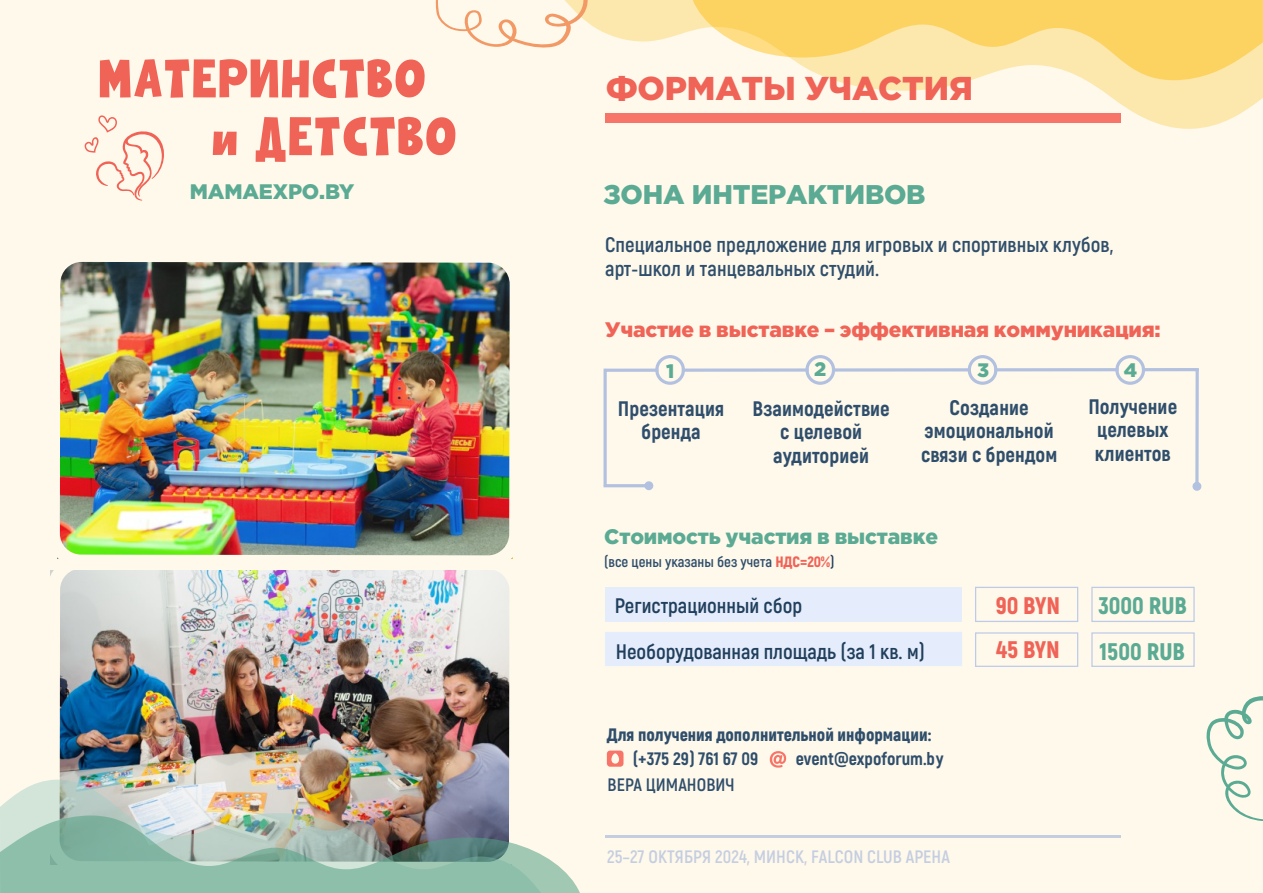
<style>
.page{position:relative;width:1263px;height:893px;background:#fff9eb}
.page>*{position:absolute;margin:0;border:0;box-sizing:border-box;transform-origin:0 0}
.t1{font:54px/57.8px "Retronome";letter-spacing:.005em;color:#f06357}
.t2{font:900 33px "Gotham Pro";letter-spacing:-.005em;color:#f06357}
.t3{font:900 27px "Gotham Pro";letter-spacing:-.01em;color:#5baa93}
.t4{font:900 24px "Akrobat";color:#5baa93}
.t5{font:900 24px "Akrobat";color:#f06357}
.t6{font:800 21px/23.4px "Akrobat";letter-spacing:.005em;color:#2f4e6b;text-align:center}
.t7{font:700 21px/23.4px "Akrobat";letter-spacing:.005em;color:#2f4e6b}
.t8{font:700 21px/46.2px "Akrobat";color:#203f5c}
.t9{font:900 21px "Gotham Pro";letter-spacing:-.01em;color:#f06357}
.t10{font:900 21px "Gotham Pro";letter-spacing:-.01em;color:#5baa93}
.t11{font:900 19.5px "Gotham Pro";color:#5baa93}
.t12{font:700 18px "Akrobat";letter-spacing:.005em;color:#c5cee0}
.t13{font:900 18px "Akrobat";color:#2f4e6b}
.t14{font:800 18px "Akrobat";color:#2f4e6b}
.t15{font:700 18px "Akrobat";letter-spacing:.005em;color:#2f4e6b}
.t16{font:700 15px "Akrobat";color:#2f4e6b}
.s1{font-weight:900;color:#f06357}
.s2{color:#203f5c}
</style>
<div class="page">
<svg style="left:1206px;top:696px;width:57px;height:125px"></svg>
<hr style="left:605px;top:835px;width:515px;height:2px;background:#c5cee0">
<svg style="left:588px;top:0;width:675px;height:129px"></svg>
<svg style="left:693px;top:0;width:570px;height:80px;fill:#fcd361"></svg>
<div style="left:605px;top:113px;width:515px;height:10px;background:#f77468"></div>
<div style="left:605px;top:632px;width:357px;height:34px;background:#e5ecfc"></div>
<div style="left:605px;top:587px;width:357px;height:34px;background:#e5ecfc"></div>
<div style="left:975px;top:587px;width:103px;height:35px;border:1px solid #becbe8"></div>
<div style="left:1091px;top:587px;width:104px;height:35px;border:1px solid #becbe8"></div>
<div style="left:975px;top:632px;width:103px;height:35px;border:1px solid #becbe8"></div>
<div style="left:1091px;top:632px;width:104px;height:35px;border:1px solid #becbe8"></div>
<img style="left:59px;top:261px;width:451px;height:295px">
<img style="left:50px;top:557px;width:463px;height:223px">
<svg style="left:603px;top:368px;width:598px;height:123px"></svg>
<svg style="left:655px;top:355px;width:30px;height:30px"></svg>
<svg style="left:805px;top:355px;width:30px;height:30px"></svg>
<svg style="left:968px;top:355px;width:29px;height:30px"></svg>
<svg style="left:1115px;top:355px;width:30px;height:30px"></svg>
<svg style="left:435px;top:0;width:153px;height:48px"></svg>
<svg style="left:84px;top:115px;width:80px;height:86px"></svg>
<img style="left:0;top:780px;width:509px;height:35px">
<svg style="left:0;top:815px;width:580px;height:78px"></svg>
<svg style="left:770px;top:751px;width:16px;height:17px"></svg>
<svg style="left:607px;top:750px;width:16px;height:17px"></svg>
<h1 class="t1" style="left:211px;top:58px;width:247px;text-indent:-114px">МАТЕРИНСТВО и ДЕТСТВО</h1>
<p class="t10" style="left:190px;top:184px;width:166px">MAMAEXPO.BY</p>
<h2 class="t2" style="left:606px;top:76px;width:369px">ФОРМАТЫ УЧАСТИЯ</h2>
<p class="t3" style="left:603px;top:184px;width:324px">ЗОНА ИНТЕРАКТИВОВ</p>
<p class="t7" style="left:605px;top:234px;width:510px">Специальное предложение для игровых и спортивных клубов, арт-школ и танцевальных студий.</p>
<p class="t9" style="left:605px;top:322px;width:557px">Участие в выставке – эффективная коммуникация:</p>
<p class="t11" style="left:666px;top:363px;width:10px">1</p>
<p class="t11" style="left:814px;top:362px;width:14px">2</p>
<p class="t11" style="left:977px;top:363px;width:14px">3</p>
<p class="t11" style="left:1124px;top:363px;width:15px">4</p>
<p class="t6" style="left:618px;top:397px;width:108px">Презентация бренда</p>
<p class="t6" style="left:921px;top:396px;width:138px">Создание эмоциональной связи с брендом</p>
<p class="t6" style="left:752px;top:397px;width:139px">Взаимодействие с целевой аудиторией</p>
<p class="t6" style="left:1088px;top:395px;width:90px">Получение целевых клиентов</p>
<p class="t10" style="left:604px;top:529px;width:335px">Стоимость участия в выставке</p>
<p class="t16" style="left:604px;top:553px;width:232px">(все цены указаны без учета <span class="s1">НДС=20%</span><span class="s2">)</span></p>
<p class="t8" style="left:615px;top:583px;width:312px">Регистрационный сбор<br>Необорудованная площадь (за 1 кв. м)</p>
<p class="t5" style="left:996px;top:591px;width:66px">90 BYN</p>
<p class="t4" style="left:1098px;top:591px;width:90px">3000 RUB</p>
<p class="t5" style="left:996px;top:636px;width:65px">45 BYN</p>
<p class="t4" style="left:1099px;top:637px;width:87px">1500 RUB</p>
<p class="t13" style="left:607px;top:724px;width:326px">Для получения дополнительной информации:</p>
<p class="t14" style="left:633px;top:748px;width:127px">(+375 29) 761 67 09</p>
<p class="t14" style="left:796px;top:748px;width:149px">event@expoforum.by</p>
<p class="t15" style="left:607px;top:774px;width:129px">ВЕРА ЦИМАНОВИЧ</p>
<p class="t12" style="left:607px;top:847px;width:344px">25–27 ОКТЯБРЯ 2024, МИНСК, FALCON CLUB АРЕНА</p>
</div>
